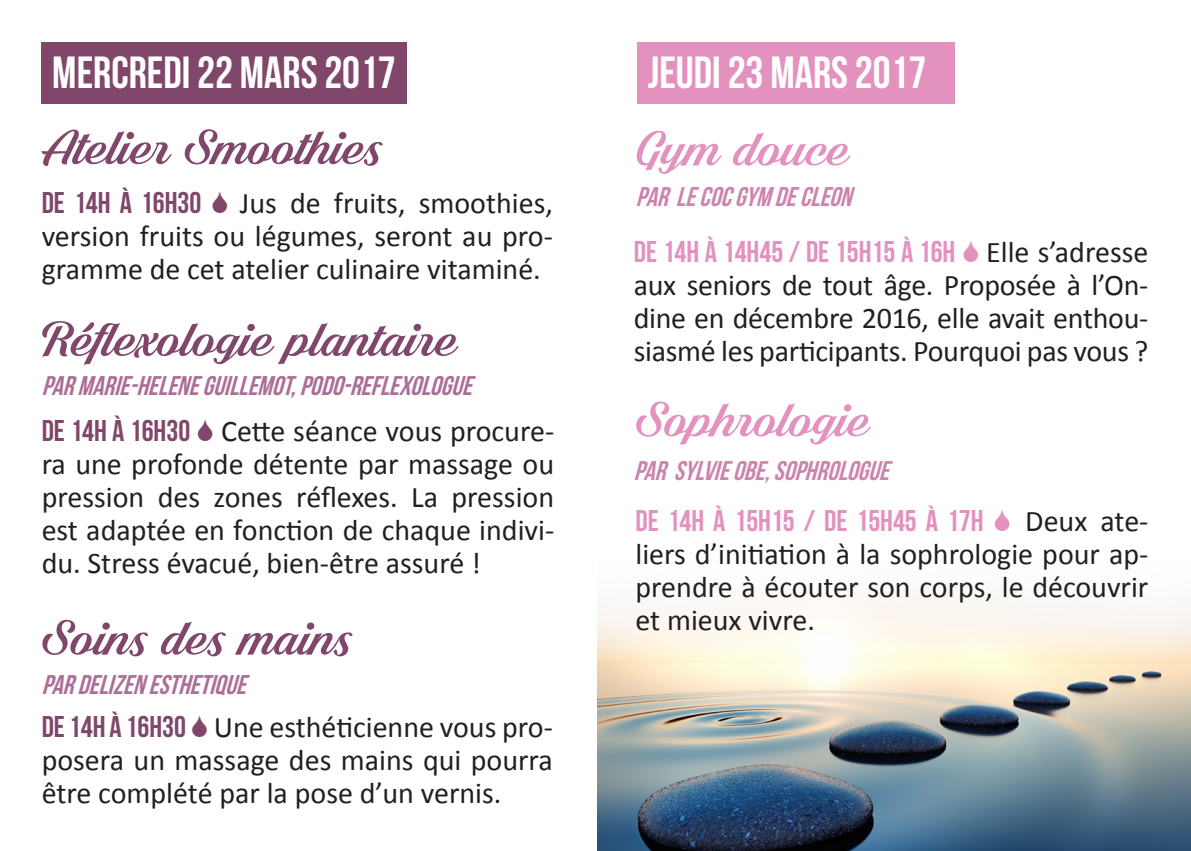
<style>
.page{position:relative;width:1191px;height:851px;background:#fff}
.page>*{position:absolute;margin:0;border:0;box-sizing:border-box;transform-origin:0 0}
.t1{font:54px "Shaded Larch PERSONALUSEONLY";color:#80476b}
.t2{font:54px "Shaded Larch PERSONALUSEONLY";color:#e391be}
.t3{font:45px "Bebas Neue";color:#fff}
.t4{font:30px/33px "Calibri";color:#231f20;text-align:justify}
.t5{font:30px "Bebas Neue";color:#e391be}
.t6{font:30px "Bebas Neue";color:#80476b}
.t7{font:italic 27px "Bebas Neue";color:#ac6f97}
.t8{font:italic 27px "Bebas Neue";color:#cc83ac}
.s1{font-family:"Bebas Neue";color:#80476b}
.s2{font-family:"Calibri";color:#231f20}
</style>
<div class="page">
<img style="left:597px;top:598px;width:594px;height:252px">
<div style="left:637px;top:43px;width:318px;height:61px;background:#e391be"></div>
<div style="left:42px;top:43px;width:365px;height:61px;background:#80476b"></div>
<h2 class="t3" style="left:52px;top:47px;width:345px">MERCREDI 22 MARS 2017</h2>
<h1 class="t1" style="left:42px;top:116px;width:342px">Atelier Smoothies</h1>
<p class="t6" style="left:42px;top:186px;width:161px">DE 14H À 16H30</p>
<p class="t4" style="left:42px;top:186px;width:513px;text-indent:198px">Jus de fruits, smoothies, version fruits ou légumes, seront au pro&shy;gramme de cet atelier culinaire vitaminé.</p>
<h1 class="t1" style="left:41px;top:308px;width:417px">Réflexologie plantaire</h1>
<p class="t7" style="left:42px;top:370px;width:439px">PARMARIE-HELENEGUILLEMOT,PODO-REFLEXOLOGUE</p>
<p class="t4" style="left:42px;top:414px;width:514px"><span class="s1">DE 14H À 16H30</span> Cette séance vous procure&shy;ra une profonde détente par massage ou pression des zones réflexes. La pression est adaptée en fonction de chaque indivi&shy;du. Stress évacué, bien-être assuré !</p>
<h1 class="t1" style="left:42px;top:606px;width:312px">Soins des mains</h1>
<p class="t7" style="left:42px;top:670px;width:213px">PARDELIZENESTHETIQUE</p>
<p class="t4" style="left:42px;top:710px;width:513px"><span class="s1">DE 14H À 16H30</span> Une esthéticienne vous pro&shy;posera un massage des mains qui pourra être complété par la pose d’un vernis.</p>
<h2 class="t3" style="left:648px;top:47px;width:280px">JEUDI 23 MARS 2017</h2>
<h1 class="t2" style="left:636px;top:117px;width:214px">Gym douce</h1>
<p class="t8" style="left:636px;top:182px;width:225px">PARLECOCGYM DECLEON</p>
<p class="t5" style="left:634px;top:235px;width:516px">DE 14H À 14H45 / DE 15H15 À 16H <span class="s2">Elle s’adresse</span></p>
<p class="t4" style="left:634px;top:269px;width:516px">aux seniors de tout âge. Proposée à l’On&shy;dine en décembre 2016, elle avait enthou&shy;siasmé les participants. Pourquoi pas vous ?</p>
<h1 class="t2" style="left:635px;top:388px;width:235px">Sophrologie</h1>
<p class="t8" style="left:634px;top:456px;width:264px">PARSYLVIEOBE,SOPHROLOGUE</p>
<p class="t5" style="left:635px;top:504px;width:349px">DE 14H À 15H15 / DE 15H45 À 17H</p>
<p class="t4" style="left:635px;top:504px;width:514px;text-indent:390px">Deux ate&shy;liers d’initiation à la sophrologie pour ap&shy;prendre à écouter son corps, le découvrir et mieux vivre.</p>
</div>
